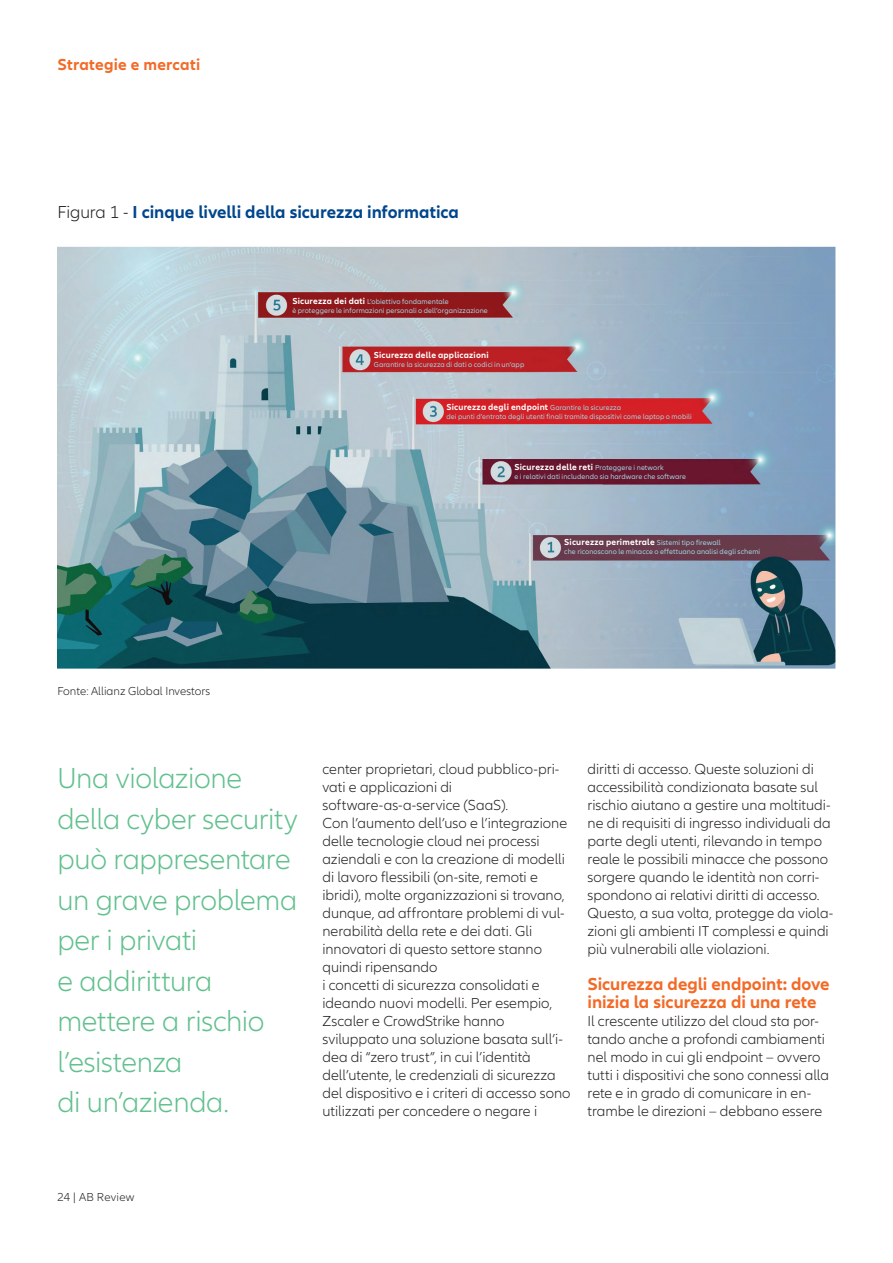
<style>
.page{position:relative;width:893px;height:1263px;background:#fff}
.page>*{position:absolute;margin:0;border:0;box-sizing:border-box;transform-origin:0 0}
.testo{font:300 30px/40.5px "Allianz Neo";letter-spacing:-.015em;color:#61c08d}
.titoletti{font:700 18px/18px "Allianz Neo";letter-spacing:-.005em;color:#f36a27}
.titoletti-2{font:700 18px "Allianz Neo";letter-spacing:-.005em;color:#01468c}
.t1{font:700 16.5px "Allianz Neo";letter-spacing:.015em;color:#f36a27}
.testo-2{font:300 15px/18px "Allianz Neo";color:#231f20}
.t2{font:300 12px "Allianz Neo";color:#231f20}
.titoletti-3{font:700 9px "Allianz Neo";letter-spacing:.02em;color:#fff}
.titoletti-4{font:7.5px "Allianz Neo";letter-spacing:.005em;color:#a1d3df}
.s1{font-weight:300;color:#231f20}
.s2{font-weight:700;font-size:9px;color:#fff}
.s3{font-weight:400;font-size:7.5px;color:#a1d3df}
</style>
<div class="page">
<img style="left:57px;top:247px;width:779px;height:422px">
<p class="t1" style="left:57px;top:55px;width:144px">Strategie e mercati</p>
<p class="titoletti-2" style="left:57px;top:201px;width:403px"><span class="s1">Figura 1 -</span> I cinque livelli della sicurezza informatica</p>
<p class="titoletti-4" style="left:292px;top:297px;width:158px"><span class="s2">Sicurezza dei dati</span> L’obiettivo fondamentale</p>
<p class="titoletti-4" style="left:292px;top:306px;width:197px">è proteggere le informazioni personali o dell’organizzazione</p>
<p class="titoletti-3" style="left:374px;top:350px;width:116px">Sicurezza delle applicazioni</p>
<p class="titoletti-4" style="left:374px;top:361px;width:152px">Garantire la sicurezza di dati o codici in un’app</p>
<p class="titoletti-3" style="left:446px;top:402px;width:176px">Sicurezza degli endpoint <span class="s3">Garantire la sicurezza</span></p>
<p class="titoletti-4" style="left:446px;top:412px;width:247px">dei punti d’entrata degli utenti finali tramite dispositivi come laptop o mobili</p>
<p class="titoletti-3" style="left:514px;top:461px;width:151px">Sicurezza delle reti <span class="s3">Proteggere i network</span></p>
<p class="titoletti-4" style="left:514px;top:472px;width:173px">e i relativi dati includendo sia hardware che software</p>
<p class="titoletti-3" style="left:564px;top:537px;width:158px">Sicurezza perimetrale <span class="s3">Sistemi tipo firewall</span></p>
<p class="titoletti-4" style="left:564px;top:547px;width:198px">che riconoscono le minacce o effettuano analisi degli schemi</p>
<p class="t2" style="left:57px;top:684px;width:154px">Fonte: Allianz Global Investors</p>
<p class="testo" style="left:57px;top:759px;width:242px">Una violazione della cyber security può rappresentare un grave problema per i privati</p>
<p class="testo" style="left:57px;top:961px;width:209px">e addirittura mettere a rischio l’esistenza</p>
<p class="testo" style="left:57px;top:1083px;width:173px">di un’azienda.</p>
<p class="testo-2" style="left:322px;top:760px;width:238px">center proprietari, cloud pubblico-pri&shy;vati e applicazioni di software-as-a-service (SaaS).</p>
<p class="testo-2" style="left:322px;top:814px;width:246px">Con l’aumento dell’uso e l’integrazione delle tecnologie cloud nei processi aziendali e con la creazione di modelli di lavoro flessibili (on-site, remoti e ibridi), molte organizzazioni si trovano, dunque, ad affrontare problemi di vul&shy;nerabilità della rete e dei dati. Gli innovatori di questo settore stanno quindi ripensando</p>
<p class="testo-2" style="left:322px;top:976px;width:231px">i concetti di sicurezza consolidati e ideando nuovi modelli. Per esempio,<br>Zscaler e CrowdStrike hanno</p>
<p class="testo-2" style="left:322px;top:1030px;width:250px">sviluppato una soluzione basata sull’i&shy;dea di “zero trust”, in cui l’identità dell’utente, le credenziali di sicurezza del dispositivo e i criteri di accesso sono utilizzati per concedere o negare i</p>
<p class="testo-2" style="left:587px;top:760px;width:247px">diritti di accesso. Queste soluzioni di accessibilità condizionata basate sul rischio aiutano a gestire una moltitudi&shy;ne di requisiti di ingresso individuali da parte degli utenti, rilevando in tempo reale le possibili minacce che possono sorgere quando le identità non corri&shy;spondono ai relativi diritti di accesso.<br>Questo, a sua volta, protegge da viola&shy;zioni gli ambienti IT complessi e quindi più vulnerabili alle violazioni.</p>
<p class="titoletti" style="left:587px;top:975px;width:244px">Sicurezza degli endpoint: dove inizia la sicurezza di una rete</p>
<p class="testo-2" style="left:587px;top:1012px;width:243px">Il crescente utilizzo del cloud sta por&shy;tando anche a profondi cambiamenti nel modo in cui gli endpoint – ovvero tutti i dispositivi che sono connessi alla rete e in grado di comunicare in en&shy;trambe le direzioni – debbano essere</p>
<p class="t2" style="left:57px;top:1190px;width:79px">24 | AB Review</p>
</div>
